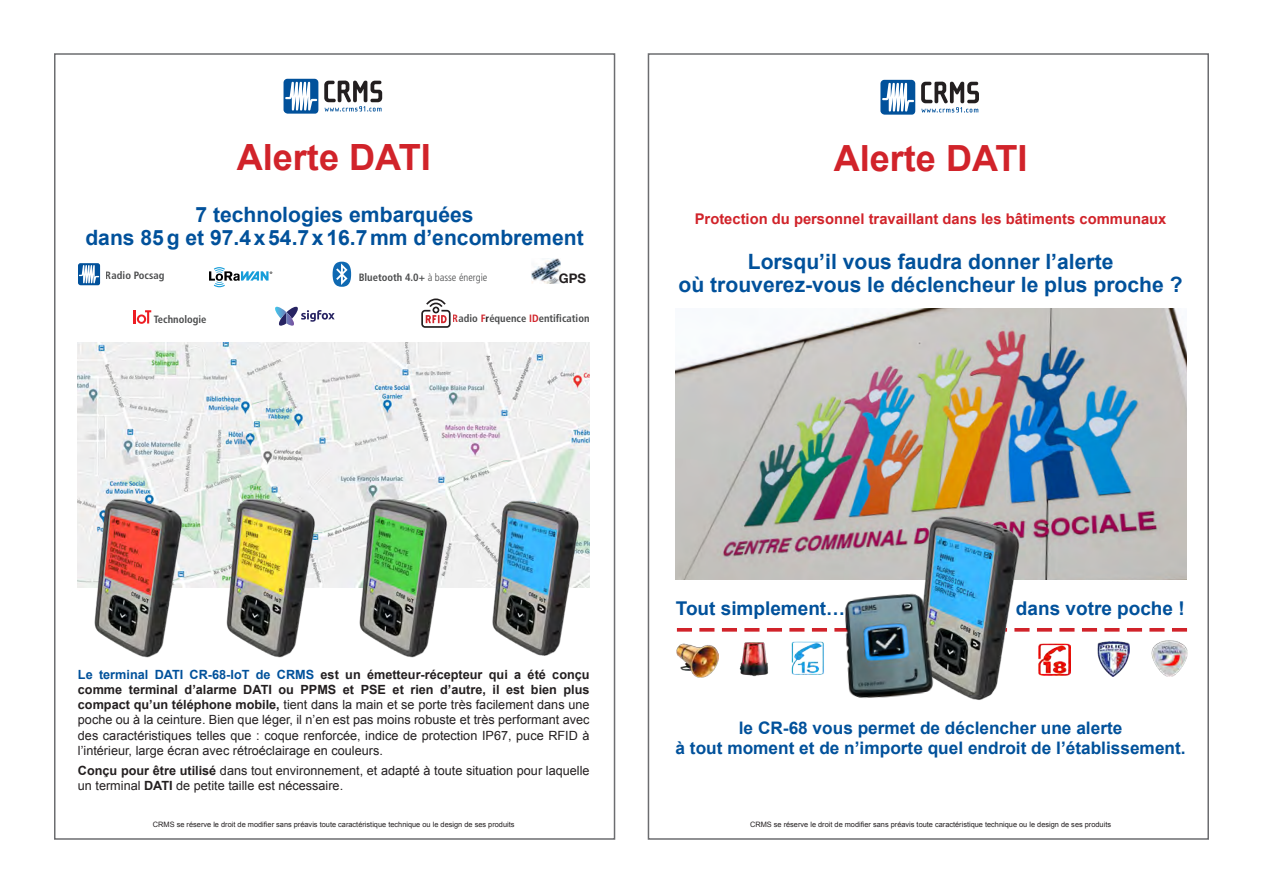
<style>
.page{position:relative;width:1263px;height:893px;background:#fff}
.page>*{position:absolute;margin:0;border:0;box-sizing:border-box;transform-origin:0 0}
.t1{font:700 36.15px "Arial";color:#d1232a}
.t2{font:700 21.15px/23.2px "Arial";color:#01519b;text-align:center}
.t3{font:700 19.05px "Arial";color:#01519b}
.t4{font:700 17.25px/20.7px "Arial";color:#01519b;text-align:center}
.t5{font:700 14.7px "Arial";color:#d1232a}
.t6{font:700 13.2px "Helvetica Neue";color:#231f20}
.t7{font:12.6px/15.3px "Arial";color:#231f20;text-align:justify}
.t8{font:700 condensed 10.65px "Frutiger";color:#4b4c4d}
.t9{font:7.35px "Arial";color:#231f20}
.s1{font-weight:300}
.s2{color:#d1232a}
.s3{color:#231f20}
.s4{font-weight:700;color:#01519b}
.s5{font-weight:700}
</style>
<div class="page">
<img style="left:78px;top:343px;width:512px;height:245px">
<img style="left:81px;top:494px;width:107px;height:164px">
<img style="left:214px;top:494px;width:106px;height:164px">
<img style="left:346px;top:494px;width:106px;height:164px">
<img style="left:479px;top:495px;width:105px;height:161px">
<svg style="left:275px;top:306px;width:60px;height:20px"></svg>
<svg style="left:209px;top:267px;width:63px;height:20px"></svg>
<svg style="left:134px;top:310px;width:17px;height:14px"></svg>
<svg style="left:78px;top:263px;width:22px;height:22px"></svg>
<svg style="left:79px;top:265px;width:20px;height:18px"></svg>
<svg style="left:421px;top:298px;width:30px;height:30px"></svg>
<svg style="left:333px;top:262px;width:18px;height:25px"></svg>
<img style="left:531px;top:258px;width:30px;height:26px">
<svg style="left:284px;top:79px;width:34px;height:35px"></svg>
<svg style="left:324px;top:81px;width:58px;height:30px"></svg>
<svg style="left:677px;top:628px;width:510px;height:4px"></svg>
<img style="left:1098px;top:641px;width:31px;height:35px">
<img style="left:1152px;top:640px;width:35px;height:36px">
<img style="left:739px;top:642px;width:30px;height:35px">
<img style="left:677px;top:644px;width:41px;height:33px">
<img style="left:791px;top:642px;width:33px;height:33px">
<img style="left:1039px;top:643px;width:32px;height:33px">
<img style="left:675px;top:308px;width:511px;height:272px">
<img style="left:904px;top:512px;width:124px;height:188px">
<img style="left:839px;top:590px;width:98px;height:110px">
<svg style="left:880px;top:80px;width:35px;height:35px"></svg>
<svg style="left:921px;top:82px;width:58px;height:30px"></svg>
<h1 class="t1" style="left:237px;top:134px;width:196px">Alerte DATI</h1>
<h2 class="t2" style="left:85px;top:204px;width:500px">7 technologies embarquées<br>dans 85 g et 97.4 x 54.7 x 16.7 mm d’encombrement</h2>
<p class="t8" style="left:106px;top:269px;width:60px">Radio Pocsag</p>
<p class="t8" style="left:154px;top:313px;width:54px">Technologie</p>
<p class="t8" style="left:359px;top:271px;width:130px">Bluetooth 4.0+ <span class="s1">à basse énergie</span></p>
<p class="t6" style="left:559px;top:268px;width:29px">GPS</p>
<p class="t8" style="left:453px;top:312px;width:138px"><span class="s2">R</span>adio <span class="s2">F</span><span class="s3">r</span>équence <span class="s2">ID</span>entification</p>
<h1 class="t1" style="left:834px;top:135px;width:195px">Alerte DATI</h1>
<p class="t5" style="left:695px;top:209px;width:473px">Protection du personnel travaillant dans les bâtiments communaux</p>
<h2 class="t2" style="left:679px;top:251px;width:505px">Lorsqu’il vous faudra donner l’alerte<br>où trouverez-vous le déclencheur le plus proche ?</h2>
<p class="t7" style="left:78px;top:667px;width:513px"><span class="s4">Le terminal DATI CR-68-IoT de CRMS</span> <span class="s5">est un émetteur-récepteur qui a été conçu comme terminal d’alarme DATI ou PPMS et PSE et rien d’autre, il est bien plus compact qu’un téléphone mobile,</span> tient dans la main et se porte très facilement dans une poche ou à la ceinture. Bien que léger, il n’en est pas moins robuste et très performant avec des caractéristiques telles que : coque renforcée, indice de protection IP67, puce RFID à l’intérieur, large écran avec rétroéclairage en couleurs.</p>
<p class="t7" style="left:78px;top:763px;width:513px"><span class="s5">Conçu pour être utilisé</span> dans tout environnement, et adapté à toute situation pour laquelle un terminal <span class="s5">DATI</span> de petite taille est nécessaire.</p>
<p class="t9" style="left:153px;top:820px;width:363px">CRMS se réserve le droit de modifier sans préavis toute caractéristique technique ou le design de ses produits</p>
<h3 class="t3" style="left:676px;top:596px;width:171px">Tout simplement…</h3>
<h3 class="t3" style="left:1016px;top:596px;width:170px">dans votre poche !</h3>
<h3 class="t4" style="left:675px;top:718px;width:512px">le CR-68 vous permet de déclencher une alerte<br>à tout moment et de n’importe quel endroit de l’établissement.</h3>
<p class="t9" style="left:750px;top:820px;width:362px">CRMS se réserve le droit de modifier sans préavis toute caractéristique technique ou le design de ses produits</p>
</div>
